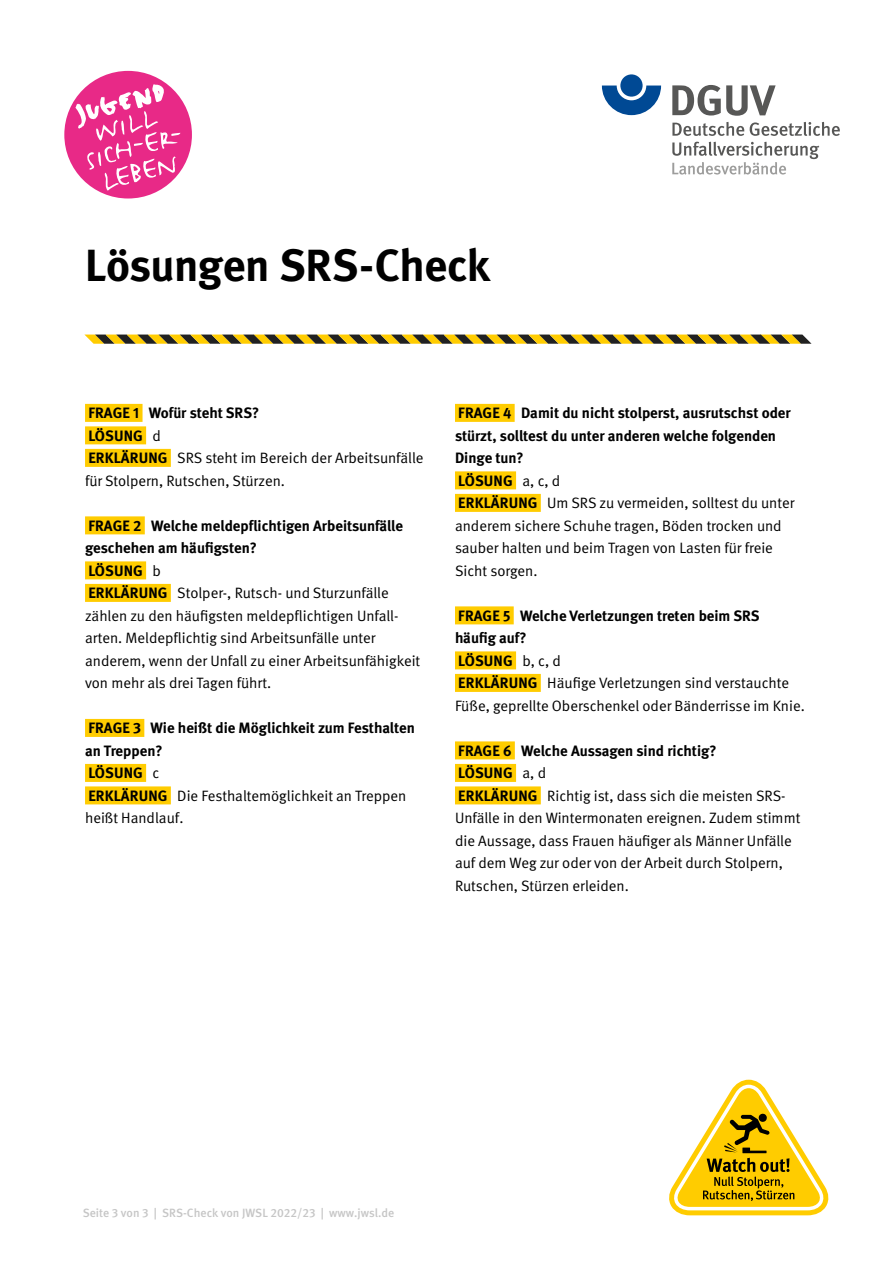
<style>
.page{position:relative;width:893px;height:1263px;background:#fff}
.page>*{position:absolute;margin:0;border:0;box-sizing:border-box;transform-origin:0 0}
.t1{font:700 45px "DGUV Meta";letter-spacing:-.01em;color:#000}
.t2{font:15px/22.5px "DGUV Meta";color:#000}
.t3{font:700 15px/22.5px "DGUV Meta";color:#000}
.t4{font:500 12px "DGUV Meta";color:#c6c6c6}
.s1{font-weight:700}
.s2{font-weight:400}
</style>
<div class="page">
<svg style="left:602px;top:86px;width:59px;height:29px"></svg>
<div style="left:620px;top:74px;width:23px;height:23px;background:#004994;border-radius:50%"></div>
<svg style="left:672px;top:85px;width:104px;height:31px"></svg>
<svg style="left:672px;top:122px;width:72px;height:14px"></svg>
<svg style="left:750px;top:122px;width:90px;height:14px"></svg>
<svg style="left:672px;top:142px;width:147px;height:33px"></svg>
<div style="left:64px;top:71px;width:128px;height:127px;background:#e82987;border-radius:50%"></div>
<svg style="left:75px;top:84px;width:105px;height:107px"></svg>
<div style="left:85px;top:404px;width:58px;height:18px;background:#fc0"></div>
<div style="left:85px;top:426px;width:61px;height:18px;background:#fc0"></div>
<div style="left:85px;top:449px;width:86px;height:18px;background:#fc0"></div>
<div style="left:85px;top:516px;width:60px;height:18px;background:#fc0"></div>
<div style="left:85px;top:561px;width:61px;height:18px;background:#fc0"></div>
<div style="left:85px;top:584px;width:86px;height:18px;background:#fc0"></div>
<div style="left:85px;top:719px;width:59px;height:18px;background:#fc0"></div>
<div style="left:85px;top:764px;width:61px;height:18px;background:#fc0"></div>
<div style="left:85px;top:786px;width:86px;height:18px;background:#fc0"></div>
<div style="left:455px;top:404px;width:60px;height:18px;background:#fc0"></div>
<div style="left:455px;top:471px;width:61px;height:18px;background:#fc0"></div>
<div style="left:455px;top:494px;width:86px;height:18px;background:#fc0"></div>
<div style="left:455px;top:606px;width:59px;height:18px;background:#fc0"></div>
<div style="left:455px;top:651px;width:61px;height:18px;background:#fc0"></div>
<div style="left:455px;top:674px;width:86px;height:18px;background:#fc0"></div>
<div style="left:455px;top:741px;width:60px;height:18px;background:#fc0"></div>
<div style="left:455px;top:764px;width:61px;height:18px;background:#fc0"></div>
<div style="left:455px;top:786px;width:86px;height:18px;background:#fc0"></div>
<svg style="left:669px;top:1080px;width:160px;height:135px"></svg>
<svg style="left:85px;top:335px;width:726px;height:9px"></svg>
<h1 class="t1" style="left:85px;top:238px;width:407px">Lösungen SRS-Check</h1>
<p class="t2" style="left:85px;top:402px;width:340px"><span class="s1">FRAGE 1 Wofür steht SRS?<br>LÖSUNG</span> d<br><span class="s1">ERKLÄRUNG</span> SRS steht im Bereich der Arbeitsunfälle für Stolpern, Rutschen, Stürzen.</p>
<p class="t2" style="left:85px;top:515px;width:337px"><span class="s1">FRAGE 2 Welche meldepflichtigen Arbeitsunfälle geschehen am häufigsten?<br>LÖSUNG</span> b<br><span class="s1">ERKLÄRUNG</span> Stolper-, Rutsch- und Sturzunfälle zählen zu den häufigsten meldepflichtigen Unfall&shy;arten. Meldepflichtig sind Arbeitsunfälle unter anderem, wenn der Unfall zu einer Arbeitsunfähigkeit von mehr als drei Tagen führt.</p>
<p class="t3" style="left:85px;top:717px;width:331px">FRAGE 3 Wie heißt die Möglichkeit zum Festhalten an Treppen?<br>LÖSUNG <span class="s2">c<br></span>ERKLÄRUNG <span class="s2">Die Festhaltemöglichkeit an Treppen heißt Handlauf.</span></p>
<p class="t2" style="left:455px;top:402px;width:341px"><span class="s1">FRAGE 4 Damit du nicht stolperst, ausrutschst oder stürzt, solltest du unter anderen welche folgenden Dinge tun?<br>LÖSUNG</span> a, c, d<br><span class="s1">ERKLÄRUNG</span> Um SRS zu vermeiden, solltest du unter anderem sichere Schuhe tragen, Böden trocken und sauber halten und beim Tragen von Lasten für freie Sicht sorgen.</p>
<p class="t2" style="left:455px;top:605px;width:351px"><span class="s1">FRAGE 5 Welche Verletzungen treten beim SRS<br>häufig auf?<br>LÖSUNG</span> b, c, d<br><span class="s1">ERKLÄRUNG</span> Häufige Verletzungen sind verstauchte Füße, geprellte Oberschenkel oder Bänderrisse im Knie.</p>
<p class="t2" style="left:455px;top:740px;width:347px"><span class="s1">FRAGE 6 Welche Aussagen sind richtig?<br>LÖSUNG</span> a, d<br><span class="s1">ERKLÄRUNG</span> Richtig ist, dass sich die meisten SRS-Unfälle in den Wintermonaten ereignen. Zudem stimmt die Aussage, dass Frauen häufiger als Männer Unfälle auf dem Weg zur oder von der Arbeit durch Stolpern, Rutschen, Stürzen erleiden.</p>
<p class="t4" style="left:83px;top:1205px;width:313px">Seite 3 von 3 | SRS-Check von JWSL 2022/23 | www.jwsl.de</p>
</div>
